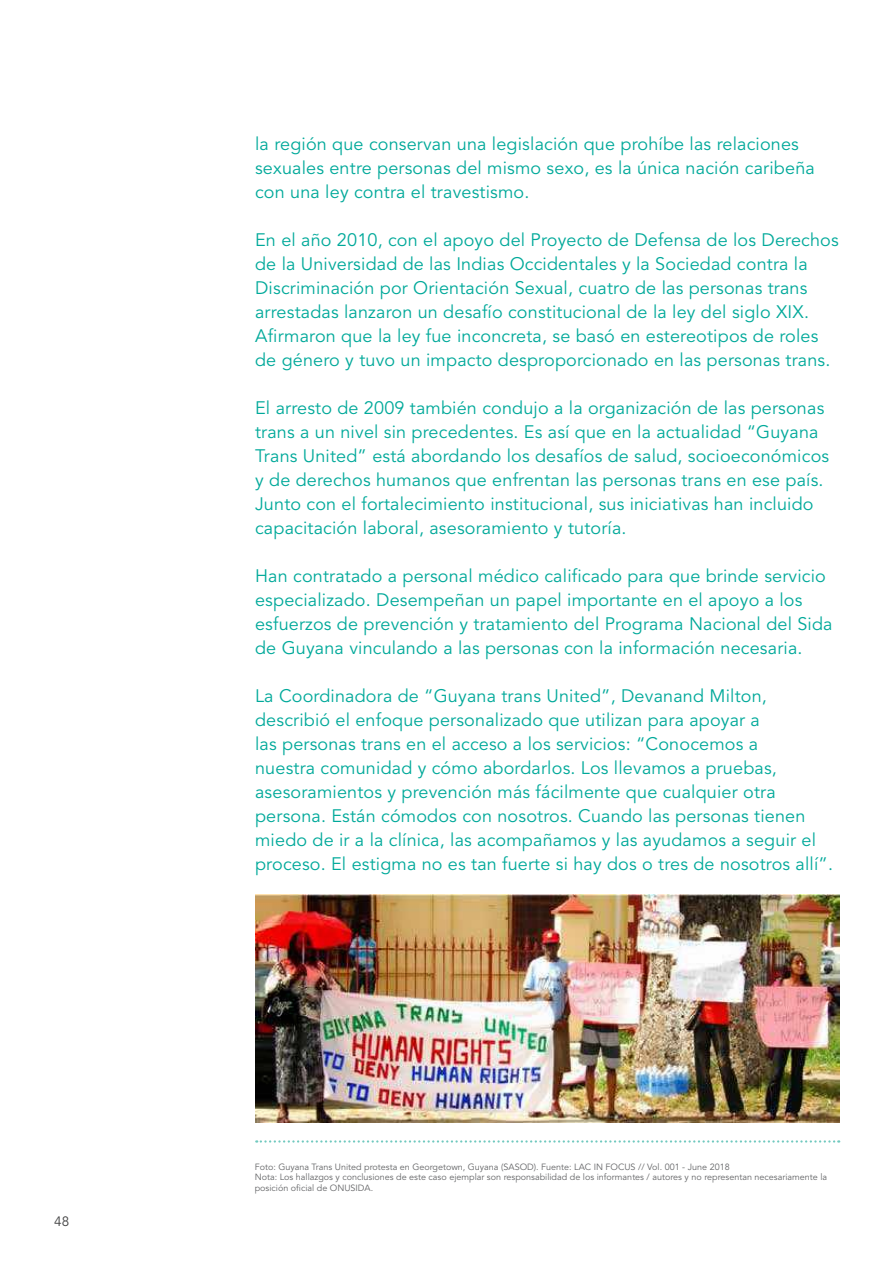
<style>
.page{position:relative;width:893px;height:1263px;background:#fff}
.page>*{position:absolute;margin:0;border:0;box-sizing:border-box;transform-origin:0 0}
.t1{font:18px/24px "Avenir";letter-spacing:.01em;color:#00a99a}
.t2{font:13.5px "Avenir";color:#414142}
.t3{font:9px/10.5px "Avenir";color:#636466}
</style>
<div class="page">
<svg style="left:256px;top:1140px;width:583px;height:2px"></svg>
<img style="left:255px;top:894px;width:584px;height:228px">
<p class="t2" style="left:54px;top:1213px;width:17px">48</p>
<p class="t1" style="left:255px;top:133px;width:561px">la región que conservan una legislación que prohíbe las relaciones sexuales entre personas del mismo sexo, es la única nación caribeña con una ley contra el travestismo.</p>
<p class="t1" style="left:255px;top:229px;width:585px">En el año 2010, con el apoyo del Proyecto de Defensa de los Derechos de la Universidad de las Indias Occidentales y la Sociedad contra la Discriminación por Orientación Sexual, cuatro de las personas trans arrestadas lanzaron un desafío constitucional de la ley del siglo XIX.<br>Afirmaron que la ley fue inconcreta, se basó en estereotipos de roles de género y tuvo un impacto desproporcionado en las personas trans.</p>
<p class="t1" style="left:255px;top:397px;width:576px">El arresto de 2009 también condujo a la organización de las personas trans a un nivel sin precedentes. Es así que en la actualidad “Guyana Trans United” está abordando los desafíos de salud, socioeconómicos y de derechos humanos que enfrentan las personas trans en ese país.<br>Junto con el fortalecimiento institucional, sus iniciativas han incluido capacitación laboral, asesoramiento y tutoría.</p>
<p class="t1" style="left:255px;top:565px;width:579px">Han contratado a personal médico calificado para que brinde servicio especializado. Desempeñan un papel importante en el apoyo a los esfuerzos de prevención y tratamiento del Programa Nacional del Sida de Guyana vinculando a las personas con la información necesaria.</p>
<p class="t1" style="left:255px;top:685px;width:579px">La Coordinadora de “Guyana trans United”, Devanand Milton, describió el enfoque personalizado que utilizan para apoyar a<br>las personas trans en el acceso a los servicios: “Conocemos a<br>nuestra comunidad y cómo abordarlos. Los llevamos a pruebas, asesoramientos y prevención más fácilmente que cualquier otra persona. Están cómodos con nosotros. Cuando las personas tienen miedo de ir a la clínica, las acompañamos y las ayudamos a seguir el proceso. El estigma no es tan fuerte si hay dos o tres de nosotros allí”.</p>
<p class="t3" style="left:255px;top:1161px;width:574px">Foto: Guyana Trans United protesta en Georgetown, Guyana (SASOD). Fuente: LAC IN FOCUS // Vol. 001 - June 2018<br>Nota: Los hallazgos y conclusiones de este caso ejemplar son responsabilidad de los informantes / autores y no representan necesariamente la posición oficial de ONUSIDA.</p>
</div>
